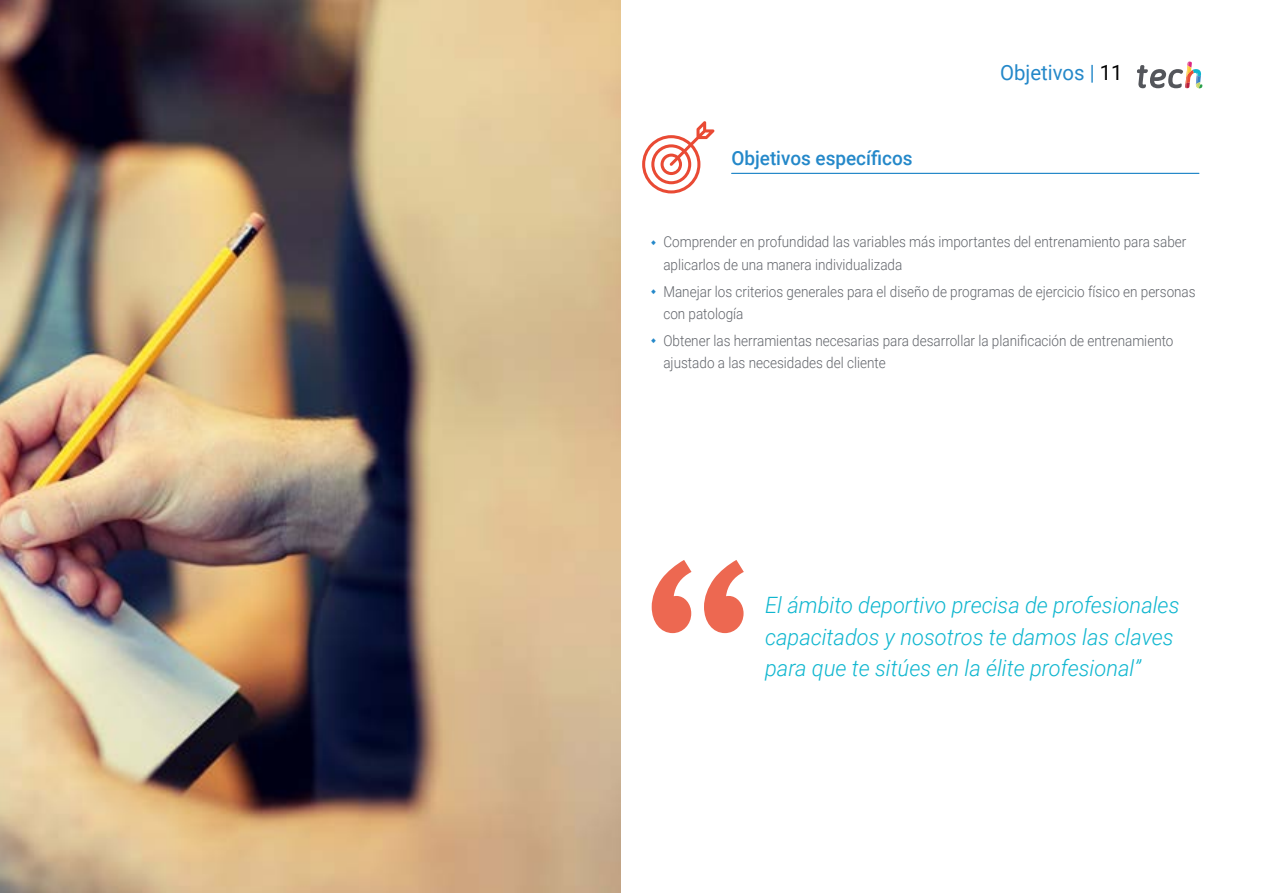
<style>
.page{position:relative;width:1263px;height:893px;background:#fff}
.page>*{position:absolute;margin:0;border:0;box-sizing:border-box;transform-origin:0 0}
.t1{font:italic 300 22.5px/31.5px "Roboto";color:#0fb6cf}
.t2{font:21px "Roboto";color:#2488c9}
.t3{font:500 19.5px "Roboto";color:#2488c9}
.t4{font:300 15px/22.5px "Roboto";color:#61646a;scale:.9 1}
.s1{color:#000}
</style>
<div class="page">
<svg style="left:642px;top:121px;width:72px;height:72px"></svg>
<hr style="left:731px;top:173px;width:468px;height:1px;background:#2488c9">
<img style="left:0;top:0;width:621px;height:893px">
<svg style="left:1137px;top:62px;width:65px;height:27px"></svg>
<svg style="left:652px;top:560px;width:92px;height:73px"></svg>
<h3 class="t3" style="left:731px;top:144px;width:183px">Objetivos específicos</h3>
<h2 class="t2" style="left:1000px;top:57px;width:124px">Objetivos | <span class="s1">11</span></h2>
<p class="t4" style="left:663px;top:230px;width:583px">Comprender en profundidad las variables más importantes del entrenamiento para saber aplicarlos de una manera individualizada</p>
<p class="t4" style="left:663px;top:279px;width:593px">Manejar los criterios generales para el diseño de programas de ejercicio físico en personas con patología</p>
<p class="t4" style="left:663px;top:329px;width:568px">Obtener las herramientas necesarias para desarrollar la planificación de entrenamiento ajustado a las necesidades del cliente</p>
<h1 class="t1" style="left:765px;top:589px;width:416px">El ámbito deportivo precisa de profesionales capacitados y nosotros te damos las claves para que te sitúes en la élite profesional”</h1>
</div>
